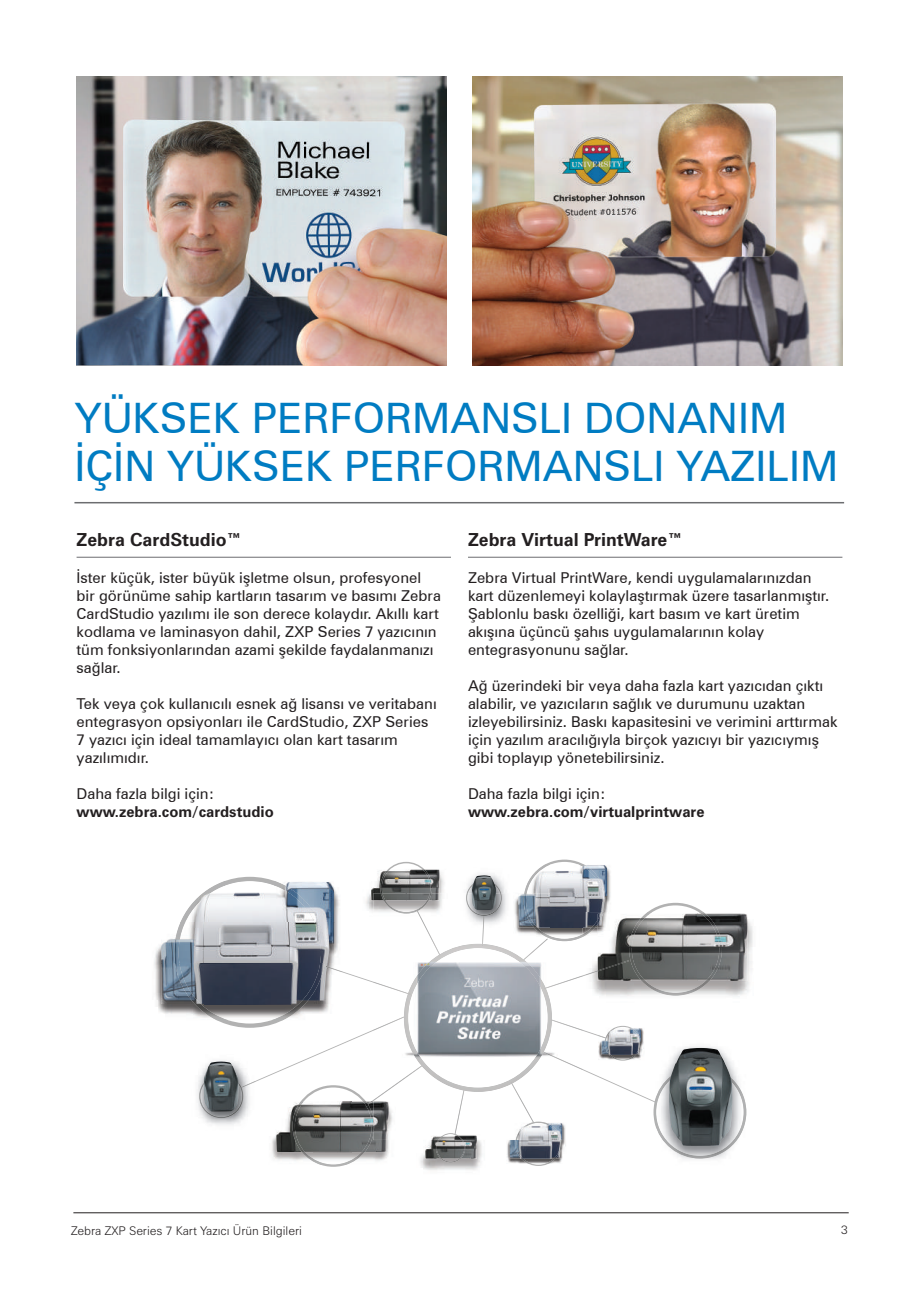
<style>
.page{position:relative;width:919px;height:1289px;background:#fff}
.page>*{position:absolute;margin:0;border:0;box-sizing:border-box;transform-origin:0 0}
.t1{font:42px/48px "Zurich BTWGL4";color:#007cc2}
.t2{font:700 18px "Zurich BT";color:#231f20}
.t3{font:15px/18px "Zurich BTWGL4";color:#231f20}
.t4{font:700 15px "Zurich BT";color:#231f20}
.t5{font:300 12px "Zurich BT";color:#231f20}
</style>
<div class="page">
<hr style="left:73px;top:1212px;width:775px;height:1px;background:#231f20">
<hr style="left:74px;top:502px;width:770px;height:1px;background:#6c6d70">
<hr style="left:77px;top:557px;width:374px;height:1px;background:#6c6d70">
<hr style="left:468px;top:557px;width:374px;height:1px;background:#6c6d70">
<img style="left:77px;top:77px;width:369px;height:288px">
<img style="left:472px;top:77px;width:370px;height:288px">
<img style="left:154px;top:945px;width:20px;height:69px">
<img style="left:161px;top:939px;width:13px;height:65px">
<img style="left:746px;top:916px;width:7px;height:76px">
<img style="left:422px;top:1166px;width:57px;height:4px">
<svg style="left:174px;top:859px;width:572px;height:307px"></svg>
<img style="left:471px;top:875px;width:25px;height:35px">
<img style="left:654px;top:1040px;width:92px;height:125px">
<img style="left:654px;top:1065px;width:92px;height:93px">
<img style="left:669px;top:1047px;width:63px;height:98px">
<h1 class="t1" style="left:74px;top:397px;width:765px">YÜKSEK PERFORMANSLI DONANIM<br>İÇİN YÜKSEK PERFORMANSLI YAZILIM</h1>
<p class="t2" style="left:77px;top:533px;width:166px">Zebra CardStudio™</p>
<p class="t3" style="left:77px;top:570px;width:366px">İster küçük, ister büyük işletme olsun, profesyonel bir görünüme sahip kartların tasarım ve basımı Zebra CardStudio yazılımı ile son derece kolaydır. Akıllı kart kodlama ve laminasyon dahil, ZXP Series 7 yazıcının tüm fonksiyonlarından azami şekilde faydalanmanızı sağlar.</p>
<p class="t3" style="left:77px;top:696px;width:361px">Tek veya çok kullanıcılı esnek ağ lisansı ve veritabanı entegrasyon opsiyonları ile CardStudio, ZXP Series 7 yazıcı için ideal tamamlayıcı olan kart tasarım yazılımıdır.</p>
<p class="t3" style="left:77px;top:786px;width:139px">Daha fazla bilgi için:</p>
<p class="t4" style="left:77px;top:806px;width:199px">www.zebra.com/cardstudio</p>
<p class="t2" style="left:468px;top:533px;width:216px">Zebra Virtual PrintWare™</p>
<p class="t3" style="left:468px;top:570px;width:362px">Zebra Virtual PrintWare, kendi uygulamalarınızdan kart düzenlemeyi kolaylaştırmak üzere tasarlanmıştır.<br>Şablonlu baskı özelliği, kart basım ve kart üretim akışına üçüncü şahıs uygulamalarının kolay entegrasyonunu sağlar.</p>
<p class="t3" style="left:468px;top:678px;width:371px">Ağ üzerindeki bir veya daha fazla kart yazıcıdan çıktı alabilir, ve yazıcıların sağlık ve durumunu uzaktan izleyebilirsiniz. Baskı kapasitesini ve verimini arttırmak için yazılım aracılığıyla birçok yazıcıyı bir yazıcıymış gibi toplayıp yönetebilirsiniz.</p>
<p class="t3" style="left:468px;top:786px;width:139px">Daha fazla bilgi için:</p>
<p class="t4" style="left:468px;top:806px;width:238px">www.zebra.com/virtualprintware</p>
<p class="t5" style="left:71px;top:1225px;width:232px">Zebra ZXP Series 7 Kart Yazıcı Ürün Bilgileri</p>
<p class="t5" style="left:841px;top:1225px;width:8px">3</p>
</div>
